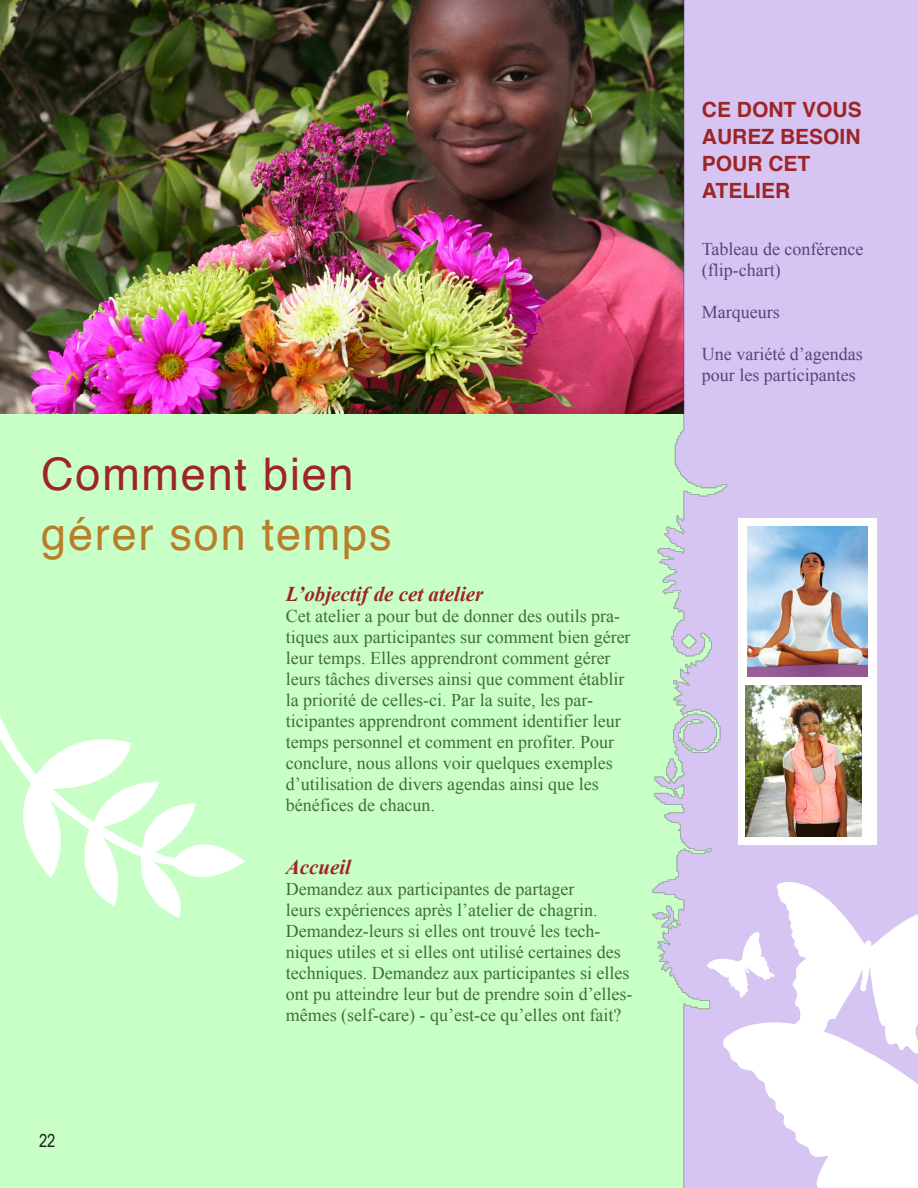
<style>
.page{position:relative;width:918px;height:1188px;background:#fff}
.page>*{position:absolute;margin:0;border:0;box-sizing:border-box;transform-origin:0 0}
.t1{font:45px "Helvetica";letter-spacing:.04em;color:#ba7d2a}
.t2{font:45px "Helvetica";letter-spacing:.04em;color:#9d2526}
.t3{font:700 21px/27px "Helvetica";color:#9d2526}
.t4{font:italic 700 21px "Times New Roman";color:#9d2526}
.t5{font:18px/21px "Times New Roman";color:#436b3b}
.t6{font:18px/21px "Times New Roman";color:#51467c}
.t7{font:18px "Arial Narrow";color:#231f20}
</style>
<div class="page">
<div style="left:0;top:0;width:755px;height:1188px;background:#c7ffc7"></div>
<img style="left:0;top:0;width:652px;height:414px">
<img style="left:652px;top:0;width:266px;height:1188px">
<svg style="left:0;top:716px;width:245px;height:202px"></svg>
<div style="left:738px;top:518px;width:139px;height:327px;background:#fff"></div>
<img style="left:747px;top:527px;width:121px;height:150px">
<img style="left:745px;top:685px;width:117px;height:152px">
<svg style="left:722px;top:1056px;width:196px;height:132px"></svg>
<svg style="left:707px;top:882px;width:211px;height:174px"></svg>
<h1 class="t2" style="left:41px;top:456px;width:314px">Comment bien</h1>
<h1 class="t1" style="left:41px;top:516px;width:352px">gérer son temps</h1>
<p class="t4" style="left:286px;top:583px;width:199px">L’objectif de cet atelier</p>
<p class="t5" style="left:286px;top:606px;width:346px">Cet atelier a pour but de donner des outils pra&shy;tiques aux participantes sur comment bien gérer leur temps. Elles apprendront comment gérer leurs tâches diverses ainsi que comment établir la priorité de celles-ci. Par la suite, les par&shy;ticipantes apprendront comment identifier leur temps personnel et comment en profiter. Pour conclure, nous allons voir quelques exemples d’utilisation de divers agendas ainsi que les bénéfices de chacun.</p>
<p class="t7" style="left:39px;top:1130px;width:18px">22</p>
<p class="t4" style="left:286px;top:855px;width:67px">Accueil</p>
<p class="t5" style="left:286px;top:878px;width:348px">Demandez aux participantes de partager<br>leurs expériences après l’atelier de chagrin.<br>Demandez-leurs si elles ont trouvé les tech&shy;niques utiles et si elles ont utilisé certaines des techniques. Demandez aux participantes si elles ont pu atteindre leur but de prendre soin d’elles&shy;mêmes (self-care) - qu’est-ce qu’elles ont fait?</p>
<p class="t3" style="left:702px;top:97px;width:161px">CE DONT VOUS<br>AUREZ BESOIN<br>POUR CET<br>ATELIER</p>
<p class="t6" style="left:702px;top:238px;width:163px">Tableau de conférence (flip-chart)</p>
<p class="t6" style="left:702px;top:301px;width:79px">Marqueurs</p>
<p class="t6" style="left:702px;top:343px;width:162px">Une variété d’agendas pour les participantes</p>
</div>
